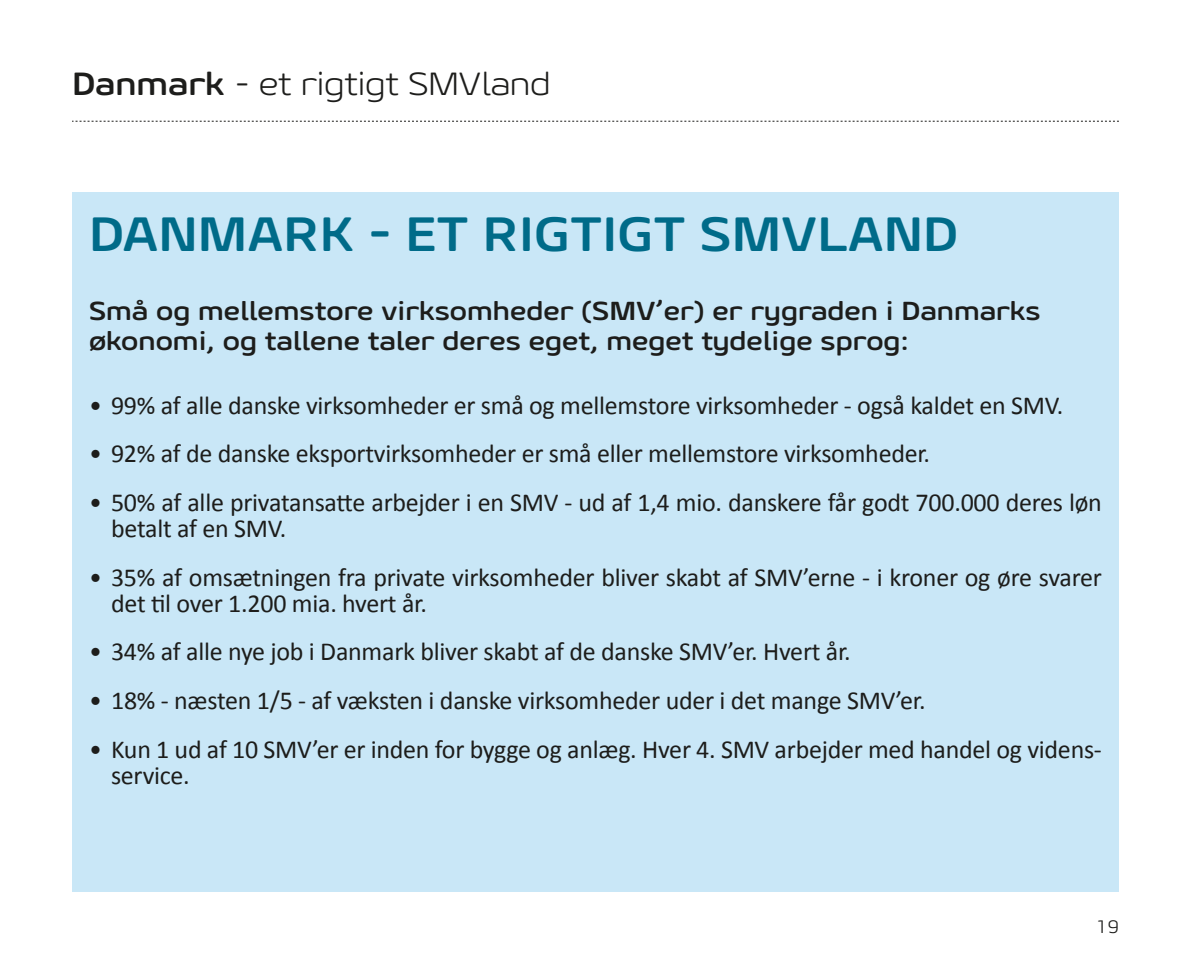
<style>
.page{position:relative;width:1191px;height:964px;background:#fff}
.page>*{position:absolute;margin:0;border:0;box-sizing:border-box;transform-origin:0 0}
.t1{font:700 48px "Geon Soft Expanded";color:#006b89}
.t2{font:300 32px "Geon Soft Expanded";color:#1d1d1b}
.t3{font:26px/26px "Calibri";letter-spacing:-.01em;color:#1d1d1b}
.t4{font:700 26px/30px "Geon Soft Expanded";color:#1d1d1b}
.t5{font:300 18px "Geon Soft Expanded";color:#1d1d1b}
.s1{font-weight:700}
</style>
<div class="page">
<svg style="left:72px;top:121px;width:1047px;height:1px"></svg>
<div style="left:72px;top:193px;width:1047px;height:699px;background:#c9e7f7"></div>
<p class="t2" style="left:72px;top:64px;width:480px"><span class="s1">Danmark</span> - et rigtigt SMVland</p>
<h1 class="t1" style="left:89px;top:203px;width:870px">DANMARK - ET RIGTIGT SMVLAND</h1>
<p class="t4" style="left:89px;top:295px;width:953px">Små og mellemstore virksomheder (SMV’er) er rygraden i Danmarks økonomi, og tallene taler deres eget, meget tydelige sprog:</p>
<p class="t3" style="left:89px;top:392px;width:975px">• 99% af alle danske virksomheder er små og mellemstore virksomheder - også kaldet en SMV.</p>
<p class="t3" style="left:89px;top:441px;width:842px">• 92% af de danske eksportvirksomheder er små eller mellemstore virksomheder.</p>
<p class="t3" style="left:111px;top:489px;width:992px;text-indent:-22px">• 50% af alle privatansatte arbejder i en SMV - ud af 1,4 mio. danskere får godt 700.000 deres løn betalt af en SMV.</p>
<p class="t3" style="left:111px;top:564px;width:992px;text-indent:-22px">• 35% af omsætningen fra private virksomheder bliver skabt af SMV’erne - i kroner og øre svarer det til over 1.200 mia. hvert år.</p>
<p class="t3" style="left:89px;top:639px;width:763px">• 34% af alle nye job i Danmark bliver skabt af de danske SMV’er. Hvert år.</p>
<p class="t3" style="left:89px;top:687px;width:838px">• 18% - næsten 1/5 - af væksten i danske virksomheder uder i det mange SMV’er.</p>
<p class="t3" style="left:111px;top:736px;width:992px;text-indent:-22px">• Kun 1 ud af 10 SMV’er er inden for bygge og anlæg. Hver 4. SMV arbejder med handel og videns&shy;service.</p>
<p class="t5" style="left:1095px;top:915px;width:25px">19</p>
</div>
